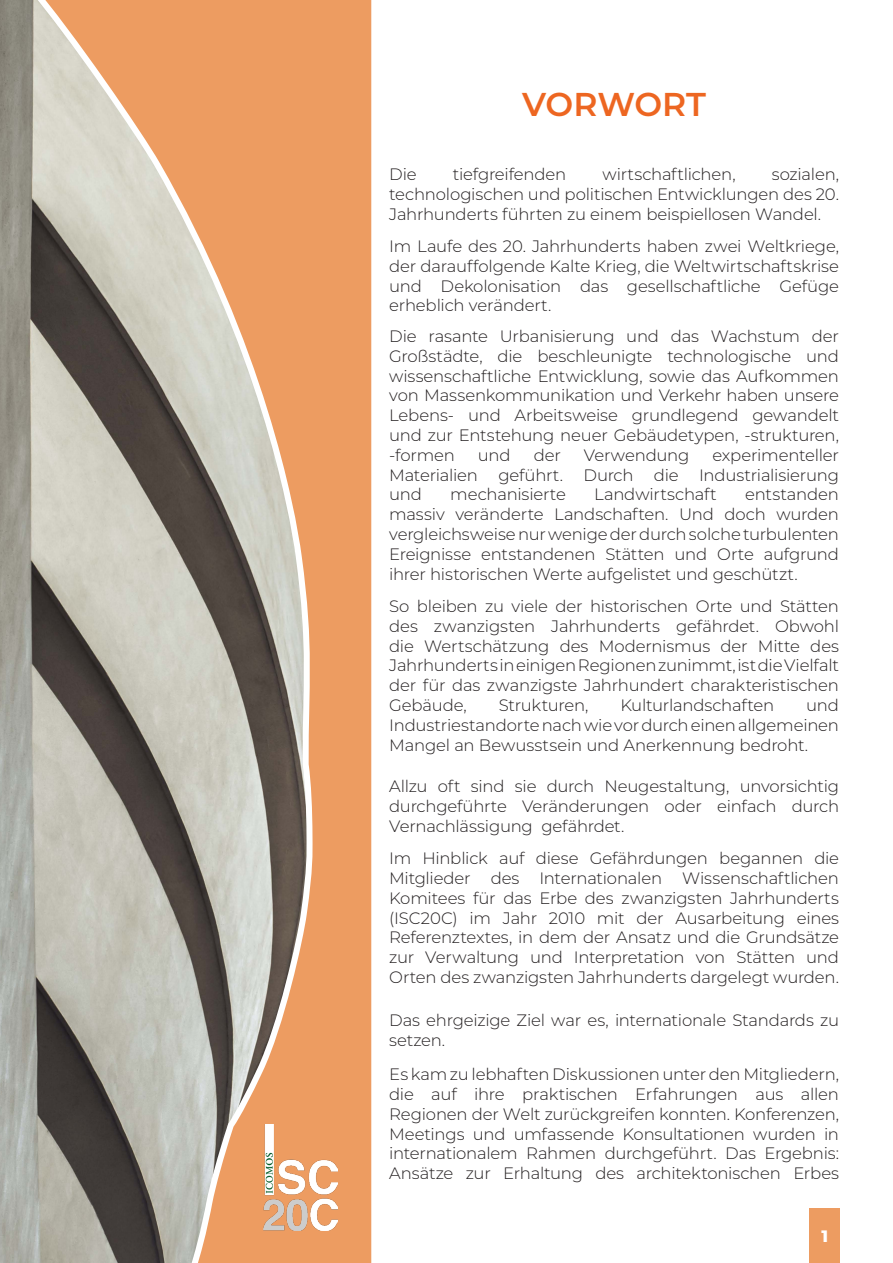
<style>
.page{position:relative;width:893px;height:1263px;background:#fff}
.page>*{position:absolute;margin:0;border:0;box-sizing:border-box;transform-origin:0 0}
.Headings{font:600 33px "Montserrat";letter-spacing:-.005em;color:#ed6621}
.Paragraph{font:300 16.5px/19.8px "Montserrat";letter-spacing:-.01em;color:#231f20;text-align:justify}
.Page_number{font:800 16.5px "Montserrat";color:#fff}
</style>
<div class="page">
<div style="left:810px;top:1209px;width:30px;height:54px;background:#ed9c61"></div>
<img style="left:0;top:0;width:21px;height:1263px">
<svg style="left:21px;top:0;width:351px;height:1263px;background:#bba088"></svg>
<img style="left:263px;top:1124px;width:74px;height:106px">
<p class="Headings" style="left:522px;top:81px;width:185px">VORWORT</p>
<p class="Paragraph" style="left:389px;top:164px;width:29px">Die</p>
<p class="Paragraph" style="left:453px;top:164px;width:115px">tiefgreifenden</p>
<p class="Paragraph" style="left:603px;top:164px;width:135px">wirtschaftlichen,</p>
<p class="Paragraph" style="left:389px;top:164px;width:451px;text-indent:383px">sozialen, technologischen und politischen Entwicklungen des 20.<br>Jahrhunderts führten zu einem beispiellosen Wandel.</p>
<p class="Paragraph" style="left:389px;top:236px;width:451px">Im Laufe des 20. Jahrhunderts haben zwei Weltkriege, der darauffolgende Kalte Krieg, die Weltwirtschaftskrise und Dekolonisation das gesellschaftliche Gefüge erheblich verändert.</p>
<p class="Paragraph" style="left:389px;top:326px;width:451px">Die rasante Urbanisierung und das Wachstum der Großstädte, die beschleunigte technologische und wissenschaftliche Entwicklung, sowie das Aufkommen von Massenkommunikation und Verkehr haben unsere Lebens- und Arbeitsweise grundlegend gewandelt und zur Entstehung neuer Gebäudetypen, -strukturen, -formen</p>
<p class="Paragraph" style="left:389px;top:445px;width:451px;text-indent:323px">experimenteller Materialien geführt. Durch die Industrialisierung und</p>
<p class="Paragraph" style="left:478px;top:445px;width:34px">und</p>
<p class="Paragraph" style="left:534px;top:445px;width:29px">der</p>
<p class="Paragraph" style="left:584px;top:445px;width:107px">Verwendung</p>
<p class="Paragraph" style="left:450px;top:484px;width:117px">mechanisierte</p>
<p class="Paragraph" style="left:594px;top:484px;width:124px">Landwirtschaft</p>
<p class="Paragraph" style="left:389px;top:484px;width:451px;text-indent:356px">entstanden massiv veränderte Landschaften. Und doch wurden vergleichsweise nur wenige der durch solche turbulenten Ereignisse entstandenen Stätten und Orte aufgrund ihrer historischen Werte aufgelistet und geschützt.</p>
<p class="Paragraph" style="left:389px;top:596px;width:451px">So bleiben zu viele der historischen Orte und Stätten des zwanzigsten Jahrhunderts gefährdet. Obwohl die Wertschätzung des Modernismus der Mitte des Jahrhunderts in einigen Regionen zunimmt, ist die Vielfalt der für das zwanzigste Jahrhundert charakteristischen Gebäude,</p>
<p class="Paragraph" style="left:499px;top:695px;width:91px">Strukturen,</p>
<p class="Paragraph" style="left:620px;top:695px;width:155px">Kulturlandschaften</p>
<p class="Paragraph" style="left:389px;top:695px;width:451px;text-indent:417px">und Industriestandorte nach wie vor durch einen allgemeinen Mangel an Bewusstsein und Anerkennung bedroht.</p>
<p class="Paragraph" style="left:389px;top:776px;width:451px">Allzu oft sind sie durch Neugestaltung, unvorsichtig durchgeführte Veränderungen oder einfach durch Vernachlässigung gefährdet.</p>
<p class="Paragraph" style="left:389px;top:848px;width:451px">Im Hinblick auf diese Gefährdungen begannen die Mitglieder des Internationalen Wissenschaftlichen Komitees für das Erbe des zwanzigsten Jahrhunderts (ISC20C) im Jahr 2010 mit der Ausarbeitung eines Referenztextes, in dem der Ansatz und die Grundsätze zur Verwaltung und Interpretation von Stätten und Orten des zwanzigsten Jahrhunderts dargelegt wurden.</p>
<p class="Paragraph" style="left:389px;top:1010px;width:451px">Das ehrgeizige Ziel war es, internationale Standards zu setzen.</p>
<p class="Paragraph" style="left:389px;top:1064px;width:451px">Es kam zu lebhaften Diskussionen unter den Mitgliedern, die auf ihre praktischen Erfahrungen aus allen Regionen der Welt zurückgreifen konnten. Konferenzen, Meetings und umfassende Konsultationen wurden in internationalem Rahmen durchgeführt. Das Ergebnis:<br>Ansätze zur Erhaltung des architektonischen Erbes</p>
<p class="Page_number" style="left:822px;top:1224px;width:8px">1</p>
</div>
